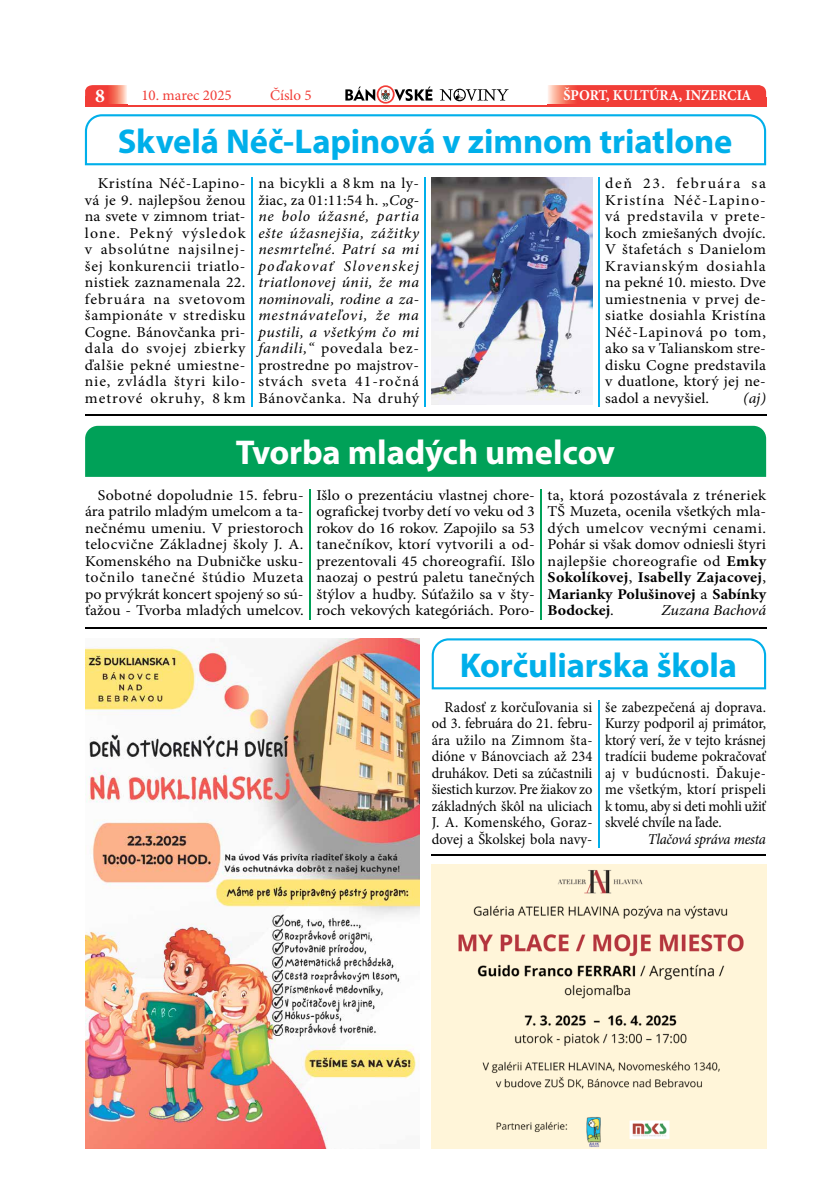
<style>
.page{position:relative;width:830px;height:1200px;background:#fff}
.page>*{position:absolute;margin:0;border:0;box-sizing:border-box;transform-origin:0 0}
.t1{font:700 34.5px "Myriad Pro";letter-spacing:-.005em;color:#00afea}
.t2{font:700 34.5px "Myriad Pro";letter-spacing:-.005em;color:#fff}
.t3{font:700 19.5px "Minion Pro";color:#fff}
.t4{font:15px/16.5px "Minion Pro";letter-spacing:.005em;color:#000;text-align:justify;scale:1.06 1}
.t5{font:15px/16.5px "Minion Pro";letter-spacing:.005em;color:#000;text-align:justify;scale:1.05 1}
.t6{font:15px/16.5px "Minion Pro";letter-spacing:.005em;color:#000;text-align:justify;scale:.96 1}
.t7{font:italic 15px/16.5px "Minion Pro";letter-spacing:.01em;color:#000;text-align:justify;scale:1.05 1}
.t8{font:700 15px "Minion Pro";color:#fff;scale:.94 1}
.t9{font:15px "Minion Pro";color:#f13d37}
.t10{font:italic 15px "Minion Pro";letter-spacing:-.02em;color:#000;scale:.96 1}
.t11{font:italic 15px "Minion Pro";letter-spacing:.01em;color:#000;scale:1.06 1}
.s1{font-style:normal}
.s2{font-weight:700}
</style>
<div class="page">
<svg style="left:345px;top:85px;width:87px;height:19px"></svg>
<svg style="left:439px;top:89px;width:69px;height:12px"></svg>
<hr style="left:96px;top:105px;width:657px;height:1px;background:#f13d37">
<svg style="left:547px;top:85px;width:218px;height:20px;background:#f24941"></svg>
<svg style="left:85px;top:85px;width:42px;height:20px"></svg>
<div style="left:85px;top:96px;width:17px;height:10px;background:#f13d37"></div>
<div style="left:748px;top:97px;width:17px;height:9px;background:#f13d37"></div>
<hr style="left:431px;top:853px;width:334px;height:2px;background:#000">
<hr style="left:85px;top:626px;width:680px;height:2px;background:#000">
<hr style="left:85px;top:414px;width:680px;height:2px;background:#000">
<img style="left:85px;top:638px;width:334px;height:510px">
<svg style="left:85px;top:114px;width:680px;height:51px"></svg>
<svg style="left:431px;top:638px;width:334px;height:51px"></svg>
<hr style="left:251px;top:177px;width:1px;height:230px;background:#00afea">
<hr style="left:424px;top:177px;width:2px;height:230px;background:#00afea">
<hr style="left:597px;top:177px;width:2px;height:230px;background:#00afea">
<hr style="left:598px;top:700px;width:1px;height:147px;background:#00afea">
<img style="left:431px;top:177px;width:161px;height:227px">
<img style="left:431px;top:864px;width:334px;height:284px">
<hr style="left:309px;top:488px;width:1px;height:131px;background:#00a158">
<hr style="left:540px;top:488px;width:1px;height:131px;background:#00a158">
<div style="left:85px;top:425px;width:680px;height:52px;background:#00a158"></div>
<h2 class="t3" style="left:95px;top:82px;width:11px">8</h2>
<p class="t9" style="left:141px;top:86px;width:92px">10. marec 2025</p>
<p class="t9" style="left:270px;top:86px;width:43px">Číslo 5</p>
<p class="t8" style="left:563px;top:85px;width:201px">ŠPORT, KULTÚRA, INZERCIA</p>
<h1 class="t1" style="left:118px;top:118px;width:615px">Skvelá Néč-Lapinová v zimnom triatlone</h1>
<p class="t5" style="left:85px;top:175px;width:154px;text-indent:13px">Kristína Néč-Lapino&shy;vá je 9. najlepšou ženou na svete v zimnom triat&shy;lone. Pekný výsledok v absolútne najsilnej&shy;šej konkurencii triatlo&shy;nistiek zaznamenala 22. februára na svetovom šampionáte v stredisku Cogne. Bánovčanka pri&shy;dala do svojej zbierky ďalšie pekné umiestne&shy;nie, zvládla štyri kilo&shy;metrové okruhy, 8 km</p>
<p class="t7" style="left:258px;top:175px;width:154px"><span class="s1">na bicykli a 8 km na ly&shy;žiac, za 01:11:54 h. „</span>Cog&shy;ne bolo úžasné, partia ešte úžasnejšia, zážitky nesmrteľné. Patrí sa mi poďakovať Slovenskej triatlonovej únii, že ma nominovali, rodine a za&shy;mestnávateľovi, že ma pustili, a všetkým čo mi fandili,“ <span class="s1">povedala bez&shy;prostredne po majstrov&shy;stvách sveta 41-ročná Bánovčanka. Na druhý</span></p>
<p class="t5" style="left:605px;top:175px;width:154px">deň 23. februára sa Kristína Néč-Lapino&shy;vá predstavila v prete&shy;koch zmiešaných dvojíc.<br>V štafetách s Danielom Kravianským dosiahla na pekné 10. miesto. Dve umiestnenia v prvej de&shy;siatke dosiahla Kristína Néč-Lapinová po tom, ako sa v Talianskom stre&shy;disku Cogne predstavila v duatlone, ktorý jej ne&shy;sadol a nevyšiel.</p>
<p class="t7" style="left:742px;top:390px;width:23px">(aj)</p>
<h1 class="t2" style="left:235px;top:430px;width:381px">Tvorba mladých umelcov</h1>
<p class="t4" style="left:85px;top:486px;width:207px;text-indent:13px">Sobotné dopoludnie 15. febru&shy;ára patrilo mladým umelcom a ta&shy;nečnému umeniu. V priestoroch telocvične Základnej školy J. A.<br>Komenského na Dubničke usku&shy;točnilo tanečné štúdio Muzeta po prvýkrát koncert spojený so sú&shy;ťažou - Tvorba mladých umelcov.</p>
<p class="t4" style="left:316px;top:486px;width:207px">Išlo o prezentáciu vlastnej chore&shy;ografickej tvorby detí vo veku od 3 rokov do 16 rokov. Zapojilo sa 53 tanečníkov, ktorí vytvorili a od&shy;prezentovali 45 choreografií. Išlo naozaj o pestrú paletu tanečných štýlov a hudby. Súťažilo sa v šty&shy;roch vekových kategóriách. Poro-</p>
<p class="t4" style="left:547px;top:486px;width:207px">ta, ktorá pozostávala z tréneriek TŠ Muzeta, ocenila všetkých mla&shy;dých umelcov vecnými cenami.<br>Pohár si však domov odniesli štyri najlepšie choreografie od <span class="s2">Emky Sokolíkovej</span>, <span class="s2">Isabelly Zajacovej</span>, <span class="s2">Marianky Polušinovej</span> a <span class="s2">Sabínky Bodockej</span>.</p>
<p class="t11" style="left:661px;top:600px;width:100px">Zuzana Bachová</p>
<h1 class="t1" style="left:459px;top:642px;width:278px">Korčuliarska škola</h1>
<p class="t6" style="left:431px;top:698px;width:169px;text-indent:13px">Radosť z korčuľovania si od 3. februára do 21. febru&shy;ára užilo na Zimnom šta&shy;dióne v Bánovciach až 234 druhákov. Deti sa zúčastnili šiestich kurzov. Pre žiakov zo základných škôl na uliciach J. A. Komenského, Goraz&shy;dovej a Školskej bola navy-</p>
<p class="t6" style="left:605px;top:698px;width:169px">še zabezpečená aj doprava.<br>Kurzy podporil aj primátor, ktorý verí, že v tejto krásnej tradícii budeme pokračovať aj v budúcnosti. Ďakuje&shy;me všetkým, ktorí prispeli k tomu, aby si deti mohli užiť skvelé chvíle na ľade.</p>
<p class="t10" style="left:647px;top:828px;width:125px">Tlačová správa mesta</p>
</div>
